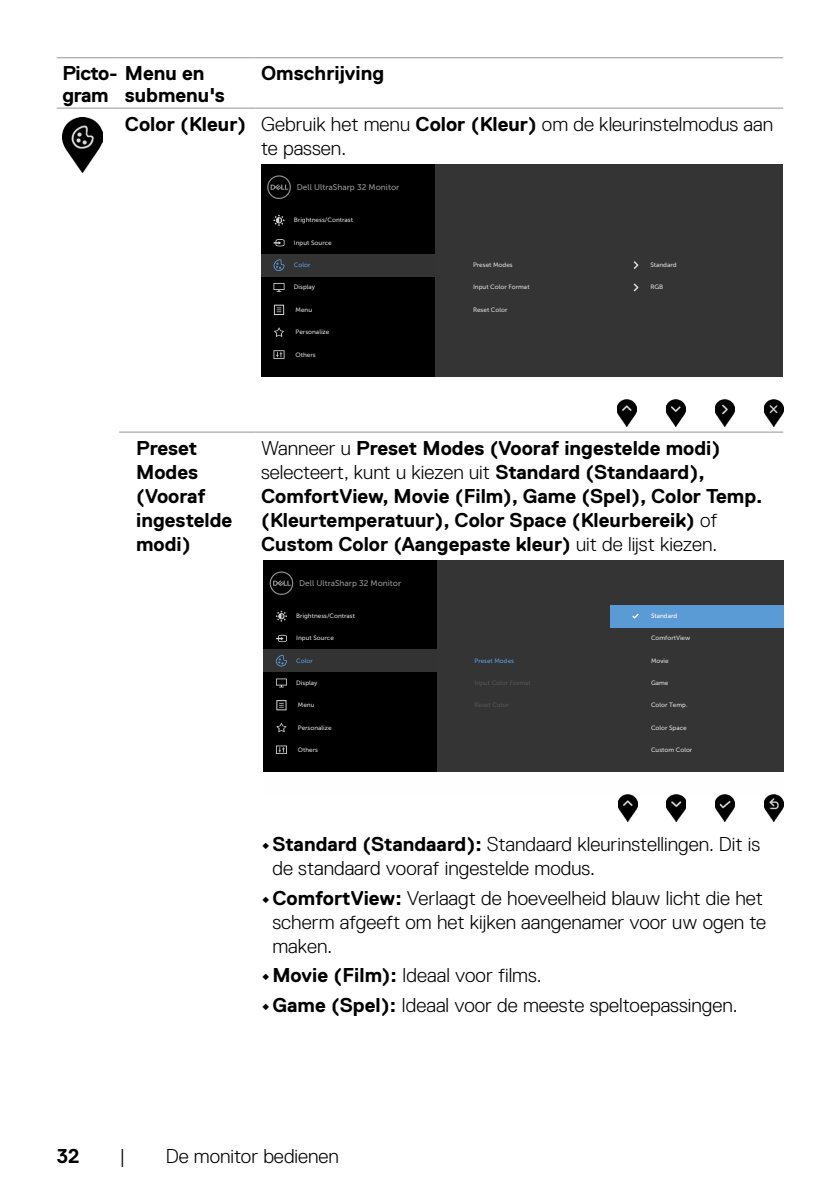
<style>
.page{position:relative;width:840px;height:1191px;background:#fff}
.page>*{position:absolute;margin:0;border:0;box-sizing:border-box;transform-origin:0 0}
.t1{font:300 20px/24px "Dell Replica";color:#000}
.t2{font:700 20px/24px "Dell Replica";color:#000}
.t3{font:700 20px/22px "Dell Replica";letter-spacing:-.02em;color:#000}
.t4{font:8.2px "Museo Sans For Dell 500";color:#939393}
.t5{font:6.4px "Museo Sans For Dell 500";color:#d9d9d9}
.t6{font:6.4px "Museo Sans For Dell 500";color:#5b9bd5}
.t7{font:6.2px "Museo Sans For Dell 500";color:#d9d9d9}
.t8{font:6.2px "Museo Sans For Dell 500";color:#5b9bd5}
.t9{font:6.2px "Museo Sans For Dell 500";color:#555}
.t10{font:6.2px "Museo Sans For Dell 500";color:#fff}
.s1{font-weight:700}
.s2{font-weight:300}
</style>
<div class="page">
<hr style="left:119px;top:432px;width:136px;height:1px;background:#939598">
<hr style="left:255px;top:432px;width:527px;height:1px;background:#939598">
<hr style="left:57px;top:57px;width:62px;height:1px;background:#939598">
<hr style="left:119px;top:57px;width:136px;height:1px;background:#939598">
<hr style="left:255px;top:57px;width:527px;height:1px;background:#939598">
<hr style="left:57px;top:108px;width:62px;height:1px;background:#939598">
<hr style="left:119px;top:108px;width:136px;height:1px;background:#939598">
<hr style="left:255px;top:108px;width:527px;height:1px;background:#939598">
<img style="left:62px;top:118px;width:40px;height:55px">
<div style="left:261px;top:164px;width:174px;height:213px;background:#000"></div>
<svg style="left:267px;top:175px;width:24px;height:24px"></svg>
<div style="left:261px;top:254px;width:174px;height:22px;background:#333"></div>
<div style="left:435px;top:164px;width:347px;height:213px;background:#343435"></div>
<svg style="left:633px;top:261px;width:5px;height:8px"></svg>
<svg style="left:633px;top:283px;width:5px;height:8px"></svg>
<img style="left:617px;top:399px;width:19px;height:27px">
<img style="left:666px;top:399px;width:19px;height:27px">
<img style="left:715px;top:399px;width:19px;height:27px">
<img style="left:764px;top:399px;width:18px;height:27px">
<svg style="left:273px;top:239px;width:11px;height:7px"></svg>
<svg style="left:273px;top:283px;width:11px;height:9px"></svg>
<svg style="left:274px;top:305px;width:10px;height:10px"></svg>
<svg style="left:274px;top:327px;width:10px;height:10px"></svg>
<svg style="left:273px;top:350px;width:11px;height:9px"></svg>
<svg style="left:273px;top:215px;width:11px;height:11px"></svg>
<svg style="left:273px;top:259px;width:12px;height:12px"></svg>
<div style="left:263px;top:560px;width:173px;height:212px;background:#000"></div>
<svg style="left:269px;top:571px;width:24px;height:24px"></svg>
<div style="left:263px;top:649px;width:173px;height:23px;background:#333"></div>
<div style="left:436px;top:560px;width:346px;height:212px;background:#343435"></div>
<div style="left:609px;top:605px;width:173px;height:22px;background:#5b9bd5"></div>
<svg style="left:632px;top:613px;width:6px;height:6px"></svg>
<svg style="left:276px;top:655px;width:11px;height:12px"></svg>
<svg style="left:276px;top:635px;width:11px;height:7px"></svg>
<svg style="left:276px;top:678px;width:11px;height:9px"></svg>
<svg style="left:276px;top:700px;width:10px;height:10px"></svg>
<svg style="left:276px;top:722px;width:10px;height:10px"></svg>
<svg style="left:276px;top:745px;width:11px;height:9px"></svg>
<svg style="left:276px;top:611px;width:11px;height:10px"></svg>
<img style="left:618px;top:794px;width:19px;height:27px">
<img style="left:666px;top:794px;width:19px;height:27px">
<img style="left:715px;top:794px;width:19px;height:27px">
<img style="left:764px;top:794px;width:18px;height:27px">
<p class="t2" style="left:261px;top:62px;width:124px">Omschrijving</p>
<p class="t1" style="left:261px;top:112px;width:513px;text-indent:-136px"><span class="s1">Color (Kleur)</span> Gebruik het menu <span class="s1">Color (Kleur)</span> om de kleurinstelmodus aan te passen.</p>
<p class="t4" style="left:297px;top:182px;width:104px">Dell UltraSharp 32 Monitor</p>
<p class="t5" style="left:294px;top:217px;width:60px">Brightness/Contrast</p>
<p class="t6" style="left:294px;top:261px;width:18px">Color</p>
<p class="t5" style="left:294px;top:284px;width:23px">Display</p>
<p class="t5" style="left:295px;top:306px;width:18px">Menu</p>
<p class="t3" style="left:62px;top:63px;width:143px">Picto- Menu en gram</p>
<p class="t2" style="left:125px;top:84px;width:101px">submenu's</p>
<p class="t5" style="left:294px;top:239px;width:39px">Input Source</p>
<p class="t5" style="left:650px;top:261px;width:28px">Standard</p>
<p class="t5" style="left:650px;top:284px;width:14px">RGB</p>
<p class="t5" style="left:473px;top:261px;width:41px">Preset Modes</p>
<p class="t5" style="left:473px;top:284px;width:58px">Input Color Format</p>
<p class="t5" style="left:473px;top:306px;width:36px">Reset Color</p>
<p class="t5" style="left:295px;top:328px;width:35px">Personalize</p>
<p class="t5" style="left:295px;top:351px;width:22px">Others</p>
<p class="t2" style="left:136px;top:436px;width:97px">Preset<br>Modes (Vooraf ingestelde modi)</p>
<p class="t2" style="left:261px;top:436px;width:502px"><span class="s2">Wanneer u</span> Preset Modes (Vooraf ingestelde modi) <span class="s2">selecteert, kunt u kiezen uit</span> Standard (Standaard), ComfortView, Movie (Film), Game (Spel), Color Temp. (Kleurtemperatuur), Color Space (Kleurbereik) <span class="s2">of </span>Custom Color (Aangepaste kleur) <span class="s2">uit de lijst kiezen.</span></p>
<p class="t4" style="left:299px;top:578px;width:103px">Dell UltraSharp 32 Monitor</p>
<p class="t7" style="left:296px;top:612px;width:60px">Brightness/Contrast</p>
<p class="t8" style="left:296px;top:657px;width:18px">Color</p>
<p class="t7" style="left:296px;top:679px;width:23px">Display</p>
<p class="t7" style="left:298px;top:701px;width:18px">Menu</p>
<p class="t10" style="left:650px;top:612px;width:28px">Standard</p>
<p class="t7" style="left:296px;top:635px;width:39px">Input Source</p>
<p class="t7" style="left:650px;top:635px;width:41px">ComfortView</p>
<p class="t8" style="left:474px;top:657px;width:41px">Preset Modes</p>
<p class="t7" style="left:650px;top:657px;width:19px">Movie</p>
<p class="t7" style="left:650px;top:679px;width:19px">Game</p>
<p class="t9" style="left:474px;top:679px;width:58px">Input Color Format</p>
<p class="t7" style="left:650px;top:701px;width:38px">Color Temp.</p>
<p class="t7" style="left:650px;top:724px;width:37px">Color Space</p>
<p class="t7" style="left:650px;top:746px;width:43px">Custom Color</p>
<p class="t7" style="left:298px;top:724px;width:35px">Personalize</p>
<p class="t7" style="left:298px;top:746px;width:21px">Others</p>
<p class="t1" style="left:272px;top:832px;width:489px;text-indent:-11px"><span class="s1">•Standard (Standaard):</span> Standaard kleurinstellingen. Dit is de standaard vooraf ingestelde modus.</p>
<p class="t1" style="left:272px;top:886px;width:495px;text-indent:-11px"><span class="s1">•ComfortView:</span> Verlaagt de hoeveelheid blauw licht die het scherm afgeeft om het kijken aangenamer voor uw ogen te maken.</p>
<p class="t1" style="left:261px;top:963px;width:282px"><span class="s1">•Movie (Film):</span> Ideaal voor films.</p>
<p class="t1" style="left:261px;top:993px;width:478px"><span class="s1">•Game (Spel):</span> Ideaal voor de meeste speltoepassingen.</p>
<p class="t2" style="left:57px;top:1143px;width:24px">32</p>
<p class="t1" style="left:119px;top:1143px;width:7px">|</p>
<p class="t1" style="left:165px;top:1143px;width:175px">De monitor bedienen</p>
</div>
